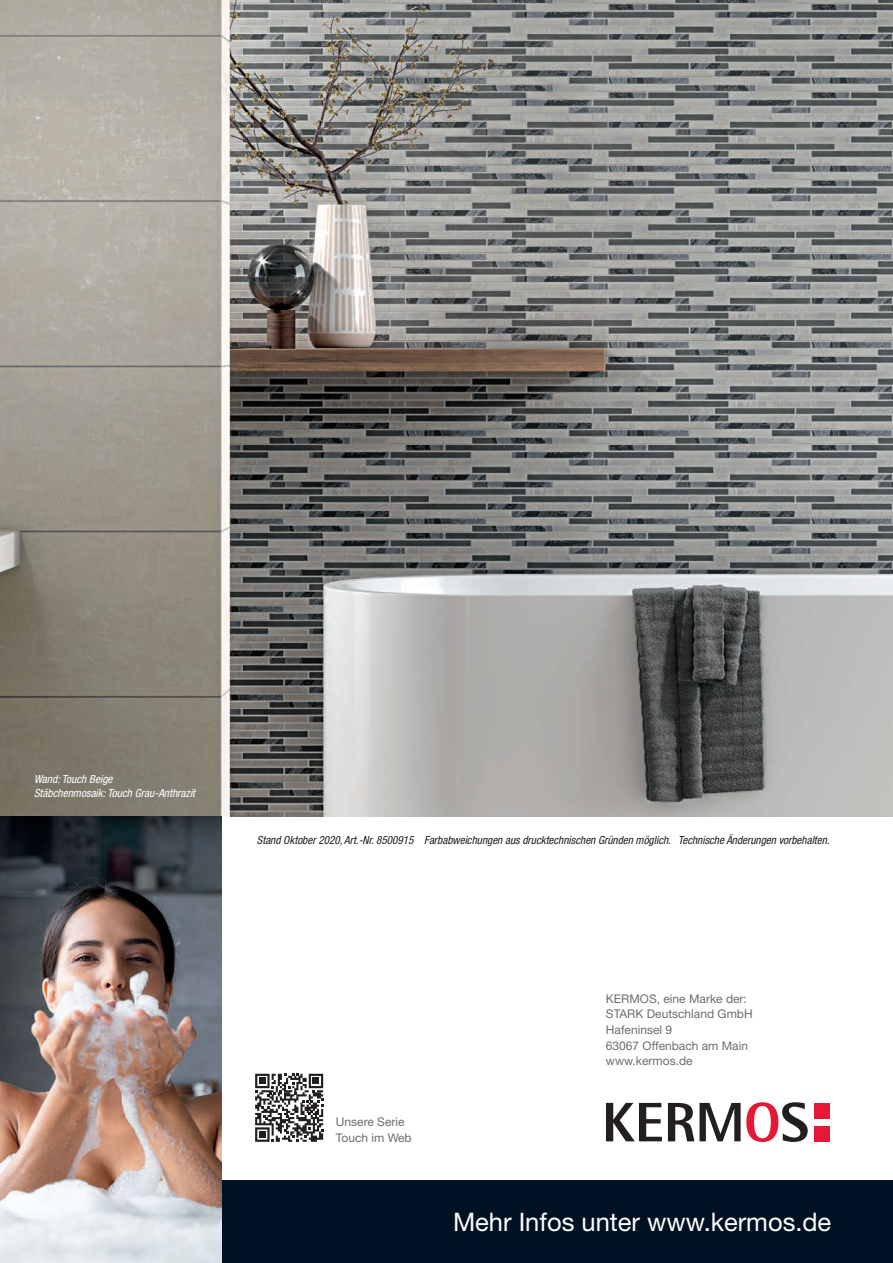
<style>
.page{position:relative;width:893px;height:1263px;background:#fff}
.page>*{position:absolute;margin:0;border:0;box-sizing:border-box;transform-origin:0 0}
.t1{font:25.5px "Helvetica Neue LT Std";color:#fff}
.t2{font:12px/15.6px "Helvetica Neue LT Std";color:#6c6d70}
.t3{font:italic condensed 11.25px "Helvetica Neue LT Std";color:#231f20}
.t4{font:italic condensed 11.25px/14.7px "Helvetica Neue LT Std";color:#fff}
</style>
<div class="page">
<div style="left:221px;top:1180px;width:672px;height:83px;background:#001123"></div>
<div style="left:814px;top:1103px;width:15px;height:15px;background:#e51836"></div>
<div style="left:814px;top:1126px;width:15px;height:15px;background:#e51836"></div>
<svg style="left:606px;top:1103px;width:56px;height:38px"></svg>
<svg style="left:668px;top:1102px;width:140px;height:40px"></svg>
<svg style="left:255px;top:1074px;width:68px;height:68px"></svg>
<div style="left:259px;top:1131px;width:6px;height:7px;background:#231f20"></div>
<img style="left:0;top:0;width:893px;height:816px">
<img style="left:0;top:816px;width:221px;height:447px">
<p class="t4" style="left:34px;top:772px;width:163px">Wand: Touch Beige<br>Stäbchenmosaik: Touch Grau-Anthrazit</p>
<p class="t3" style="left:257px;top:833px;width:574px">Stand Oktober 2020, Art.-Nr. 8500915 Farbabweichungen aus drucktechnischen Gründen möglich. Technische Änderungen vorbehalten.</p>
<p class="t2" style="left:336px;top:1114px;width:77px">Unsere Serie<br>Touch im Web</p>
<p class="t2" style="left:606px;top:990px;width:148px">KERMOS, eine Marke der:<br>STARK Deutschland GmbH<br>Hafeninsel 9<br>63067 Offenbach am Main www.kermos.de</p>
<h1 class="t1" style="left:453px;top:1206px;width:380px">Mehr Infos unter www.kermos.de</h1>
</div>
